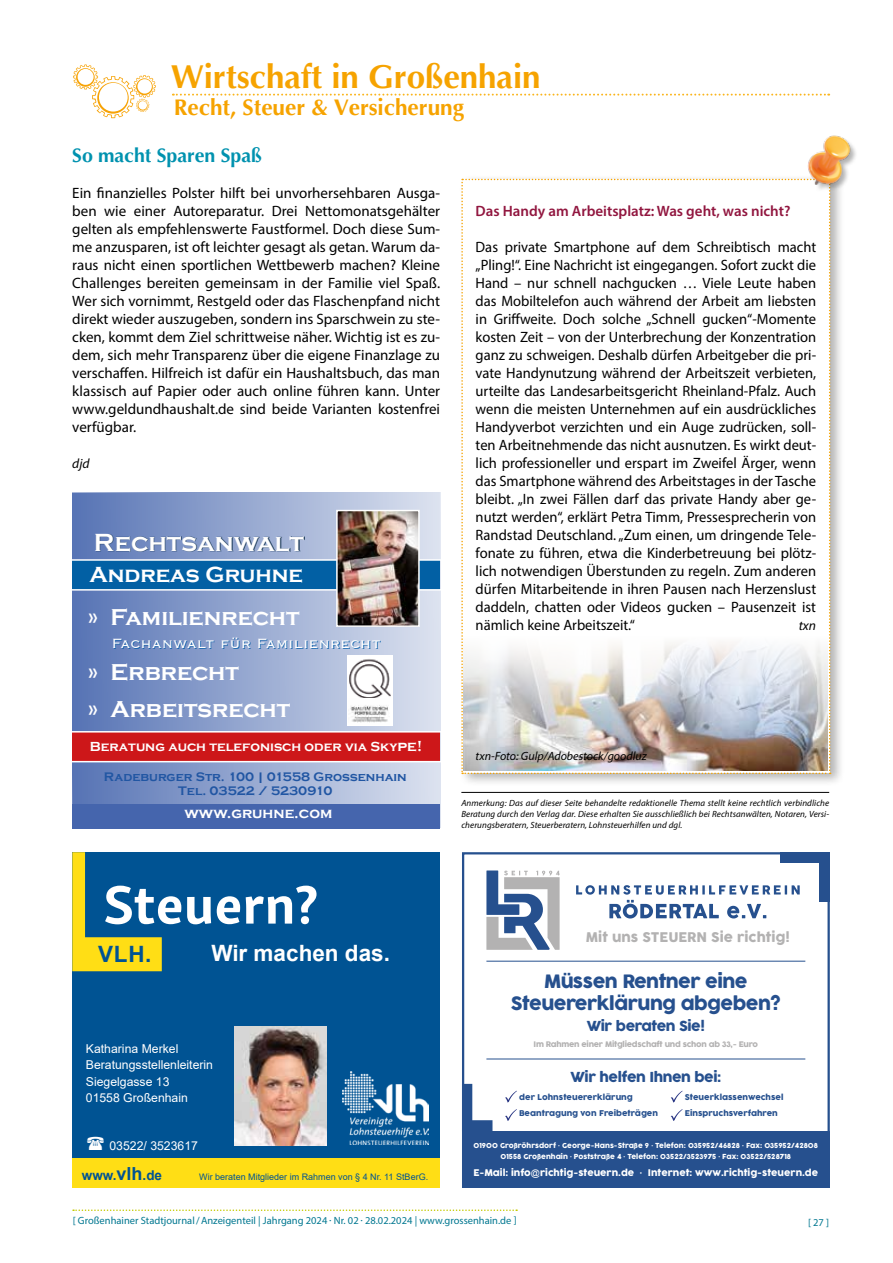
<style>
.page{position:relative;width:893px;height:1263px;background:#fff}
.page>*{position:absolute;margin:0;border:0;box-sizing:border-box;transform-origin:0 0}
.t1{font:700 55.5px "Skolar Sans Latn";color:#fff}
.t2{font:700 33px "Optima";color:#f6a300}
.t3{font:700 25.5px "Copperplate Gothic";color:#fff}
.t4{font:700 23.7px/37.5px "Copperplate Gothic";color:#fff}
.t5{font:700 22.5px "Optima";color:#f6a300}
.t6{font:700 22.5px "Arial";color:#fff}
.t7{font:700 22.5px "Copperplate Gothic";color:#fff}
.t8{font:700 22.5px "Arial";color:#005393}
.t9{font:700 19.5px "Optima";color:#0092af}
.t10{font:18px/21.6px "COCOGOOSE";letter-spacing:-.03em;color:#26508e;text-align:center}
.t11{font:17.4px "Copperplate Gothic BT";color:#fff}
.t12{font:15px/18px "Myriad Pro";color:#000;text-align:justify}
.t13{font:600 15px "Myriad Pro";color:#91163f}
.t14{font:700 15px "Copperplate Gothic";color:#fff}
.t15{font:700 13.5px "Copperplate Gothic";color:#fff}
.t16{font:13.5px "COCOGOOSE";letter-spacing:-.03em;color:#26508e}
.t17{font:700 13.5px "Arial";color:#005393}
.t18{font:italic 13.5px "Myriad Pro";color:#000}
.t19{font:13.05px "COCOGOOSE";color:#b3b2b2}
.t20{font:700 12.75px/13.5px "Copperplate Gothic";color:#2156a3;text-align:center}
.t21{font:12.3px/16.5px "Arial";color:#fff}
.t22{font:italic 12px "Myriad Pro";color:#000}
.t23{font:10.5px "Myriad Pro";color:#007790}
.t24{font:italic 9px/10.8px "Myriad Pro";letter-spacing:.01em;color:#000;text-align:justify}
.t25{font:9px "COCOGOOSE";color:#fff}
.t26{font:9px "Arial";color:#005393}
.t27{font:7.8px/15.5px "COCOGOOSE";color:#26508e}
.t28{font:7.5px "COCOGOOSE";letter-spacing:-.03em;color:#b3b2b2}
.t29{font:6.75px/11.4px "COCOGOOSE";color:#fff;text-align:center}
.s1{font-size:15px}
.s2{font-size:18px}
.s3{font-family:"Arial"}
.s4{font-weight:700}
</style>
<div class="page">
<svg style="left:173px;top:94px;width:656px;height:2px"></svg>
<svg style="left:73px;top:64px;width:83px;height:54px"></svg>
<svg style="left:73px;top:1209px;width:444px;height:2px"></svg>
<hr style="left:461px;top:792px;width:368px;height:1px;background:#000">
<div style="left:72px;top:852px;width:368px;height:336px;background:#005393"></div>
<svg style="left:72px;top:852px;width:90px;height:119px"></svg>
<div style="left:72px;top:1158px;width:368px;height:30px;background:#ffde15"></div>
<img style="left:235px;top:1026px;width:91px;height:119px">
<img style="left:343px;top:1071px;width:85px;height:74px">
<svg style="left:486px;top:870px;width:74px;height:80px"></svg>
<svg style="left:576px;top:885px;width:224px;height:33px"></svg>
<div style="left:462px;top:1131px;width:368px;height:57px;background:#26508e"></div>
<svg style="left:465px;top:1084px;width:27px;height:47px"></svg>
<div style="left:781px;top:852px;width:49px;height:10px;background:#26508e"></div>
<div style="left:819px;top:852px;width:11px;height:49px;background:#26508e"></div>
<div style="left:462px;top:852px;width:368px;height:336px;border:2px solid #26508e"></div>
<svg style="left:505px;top:1091px;width:12px;height:12px"></svg>
<svg style="left:505px;top:1109px;width:12px;height:12px"></svg>
<svg style="left:671px;top:1091px;width:12px;height:12px"></svg>
<svg style="left:671px;top:1109px;width:12px;height:12px"></svg>
<hr style="left:486px;top:961px;width:319px;height:1px;background:#26508e">
<hr style="left:486px;top:1058px;width:319px;height:1px;background:#26508e">
<div style="left:72px;top:804px;width:368px;height:24px;background:#4565ad"></div>
<svg style="left:72px;top:493px;width:368px;height:311px;background:#94a6cf"></svg>
<svg style="left:72px;top:559px;width:368px;height:32px;background:#1c70ad"></svg>
<svg style="left:72px;top:731px;width:368px;height:31px;background:#d12a2c"></svg>
<div style="left:96px;top:534px;width:209px;height:18px;background:#022441;opacity:.75"></div>
<img style="left:339px;top:513px;width:78px;height:111px">
<div style="left:336px;top:510px;width:84px;height:117px;border:2px solid #fff"></div>
<div style="left:114px;top:638px;width:267px;height:11px;background:#005aa7;opacity:.75"></div>
<img style="left:347px;top:655px;width:45px;height:45px">
<div style="left:347px;top:700px;width:45px;height:25px;background:#fff"></div>
<img style="left:348px;top:698px;width:41px;height:25px">
<div style="left:459px;top:175px;width:386px;height:612px;background:#000;opacity:.3"></div>
<svg style="left:461px;top:179px;width:370px;height:595px"></svg>
<div style="left:809px;top:136px;width:49px;height:56px;background:#000;opacity:.3"></div>
<img style="left:802px;top:135px;width:53px;height:52px">
<img style="left:464px;top:636px;width:363px;height:135px">
<h2 class="t2" style="left:171px;top:58px;width:371px">Wirtschaft in Großenhain</h2>
<h3 class="t5" style="left:174px;top:94px;width:292px">Recht, Steuer &amp; Versicherung</h3>
<h3 class="t9" style="left:72px;top:144px;width:191px">So macht Sparen Spaß</h3>
<p class="t12" style="left:72px;top:184px;width:369px">Ein finanzielles Polster hilft bei unvorhersehbaren Ausga&shy;ben wie einer Autoreparatur. Drei Nettomonatsgehälter gelten als empfehlenswerte Faustformel. Doch diese Sum&shy;me anzusparen, ist oft leichter gesagt als getan. Warum da&shy;raus nicht einen sportlichen Wettbewerb machen? Kleine Challenges bereiten gemeinsam in der Familie viel Spaß.<br>Wer sich vornimmt, Restgeld oder das Flaschenpfand nicht direkt wieder auszugeben, sondern ins Sparschwein zu ste&shy;cken, kommt dem Ziel schrittweise näher. Wichtig ist es zu&shy;dem, sich mehr Transparenz über die eigene Finanzlage zu verschaffen. Hilfreich ist dafür ein Haushaltsbuch, das man klassisch auf Papier oder auch online führen kann. Unter www.geldundhaushalt.de sind beide Varianten kostenfrei verfügbar.</p>
<p class="t18" style="left:72px;top:455px;width:19px">djd</p>
<h3 class="t3" style="left:94px;top:528px;width:211px">Rechtsanwalt</h3>
<h3 class="t7" style="left:90px;top:562px;width:215px">Andreas Gruhne</h3>
<h3 class="t4" style="left:87px;top:598px;width:214px">» Familienrecht</h3>
<h3 class="t4" style="left:87px;top:653px;width:205px">» Erbrecht<br>» Arbeitsrecht</h3>
<p class="t11" style="left:111px;top:634px;width:271px">Fachanwalt für Familienrecht</p>
<p class="t15" style="left:90px;top:739px;width:334px">Beratung auch telefonisch oder via Sky<span class="s1">pe!</span></p>
<p class="t20" style="left:104px;top:770px;width:304px">Radeburger Str. 100 | 01558 Großenhain<br>Tel. 03522 / 5230910</p>
<p class="t14" style="left:185px;top:805px;width:149px">www.gruhne.com</p>
<p class="t13" style="left:476px;top:201px;width:316px">Das Handy am Arbeitsplatz: Was geht, was nicht?</p>
<p class="t12" style="left:476px;top:238px;width:342px">Das private Smartphone auf dem Schreibtisch macht „Pling!“. Eine Nachricht ist eingegangen. Sofort zuckt die Hand – nur schnell nachgucken … Viele Leute haben das Mobiltelefon auch während der Arbeit am liebsten in Griffweite. Doch solche „Schnell gucken“-Momente kosten Zeit – von der Unterbrechung der Konzentration ganz zu schweigen. Deshalb dürfen Arbeitgeber die pri&shy;vate Handynutzung während der Arbeitszeit verbieten, urteilte das Landesarbeitsgericht Rheinland-Pfalz. Auch wenn die meisten Unternehmen auf ein ausdrückliches Handyverbot verzichten und ein Auge zudrücken, soll&shy;ten Arbeitnehmende das nicht ausnutzen. Es wirkt deut&shy;lich professioneller und erspart im Zweifel Ärger, wenn das Smartphone während des Arbeitstages in der Tasche bleibt. „In zwei Fällen darf das private Handy aber ge&shy;nutzt werden“, erklärt Petra Timm, Pressesprecherin von Randstad Deutschland. „Zum einen, um dringende Tele&shy;fonate zu führen, etwa die Kinderbetreuung bei plötz&shy;lich notwendigen Überstunden zu regeln. Zum anderen dürfen Mitarbeitende in ihren Pausen nach Herzenslust daddeln, chatten oder Videos gucken – Pausenzeit ist nämlich keine Arbeitszeit.“</p>
<p class="t18" style="left:799px;top:617px;width:19px">txn</p>
<p class="t22" style="left:476px;top:748px;width:173px">txn-Foto: Gulp/Adobestock/goodluz</p>
<p class="t24" style="left:461px;top:798px;width:369px">Anmerkung: Das auf dieser Seite behandelte redaktionelle Thema stellt keine rechtlich verbindliche Beratung durch den Verlag dar. Diese erhalten Sie ausschließlich bei Rechtsanwälten, Notaren, Versi&shy;cherungsberatern, Steuerberatern, Lohnsteuerhilfen und dgl.</p>
<h1 class="t1" style="left:103px;top:859px;width:217px">Steuern?</h1>
<h3 class="t8" style="left:98px;top:938px;width:55px">VLH.</h3>
<h3 class="t6" style="left:211px;top:937px;width:180px">Wir machen das.</h3>
<p class="t21" style="left:86px;top:1040px;width:129px">Katharina Merkel<br>Beratungsstellenleiterin<br>Siegelgasse 13<br>01558 Großenhain</p>
<p class="t21" style="left:109px;top:1138px;width:90px">03522/ 3523617</p>
<p class="t17" style="left:82px;top:1166px;width:82px">www.<span class="s2">vlh</span>.de</p>
<p class="t26" style="left:199px;top:1170px;width:230px">Wir beraten Mitglieder im Rahmen von § 4 Nr. 11 StBerG.</p>
<p class="t19" style="left:586px;top:927px;width:206px">Mit uns STEUERN Sie richtig!</p>
<p class="t10" style="left:511px;top:971px;width:271px">Müssen Rentner eine<br>Steuererklärung abgeben?</p>
<p class="t16" style="left:587px;top:1016px;width:120px">Wir beraten Sie!</p>
<p class="t16" style="left:570px;top:1067px;width:152px">Wir helfen Ihnen bei:</p>
<p class="t28" style="left:534px;top:1038px;width:226px">Im Rahmen einer Mitgliedschaft und schon ab 33,- Euro</p>
<p class="t27" style="left:519px;top:1090px;width:140px">der Lohnsteuererklärung<br>Beantragung von Freibeträgen</p>
<p class="t27" style="left:685px;top:1090px;width:100px">Steuerklassenwechsel<br>Einspruchsverfahren</p>
<p class="t29" style="left:474px;top:1140px;width:346px">01900 Großröhrsdorf • George-Hans-Straße 9 • Telefon: 035952/46828 • Fax: 035952/42808<br>01558 Großenhain • Poststraße 4 • Telefon: 03522/3523975 • Fax: 03522/528718</p>
<p class="t25" style="left:474px;top:1165px;width:346px">E-Mail: info<span class="s3">@</span>richtig-steuern.de • Internet: www.richtig-steuern.de</p>
<p class="t23" style="left:73px;top:1214px;width:445px">[ Großenhainer Stadtjournal/Anzeigenteil | Jahrgang 2024 <span class="s4">.</span> Nr. 02 <span class="s4">.</span> 28.02.2024 | www.grossenhain.de ]</p>
<p class="t23" style="left:808px;top:1216px;width:23px">[ 27 ]</p>
</div>
